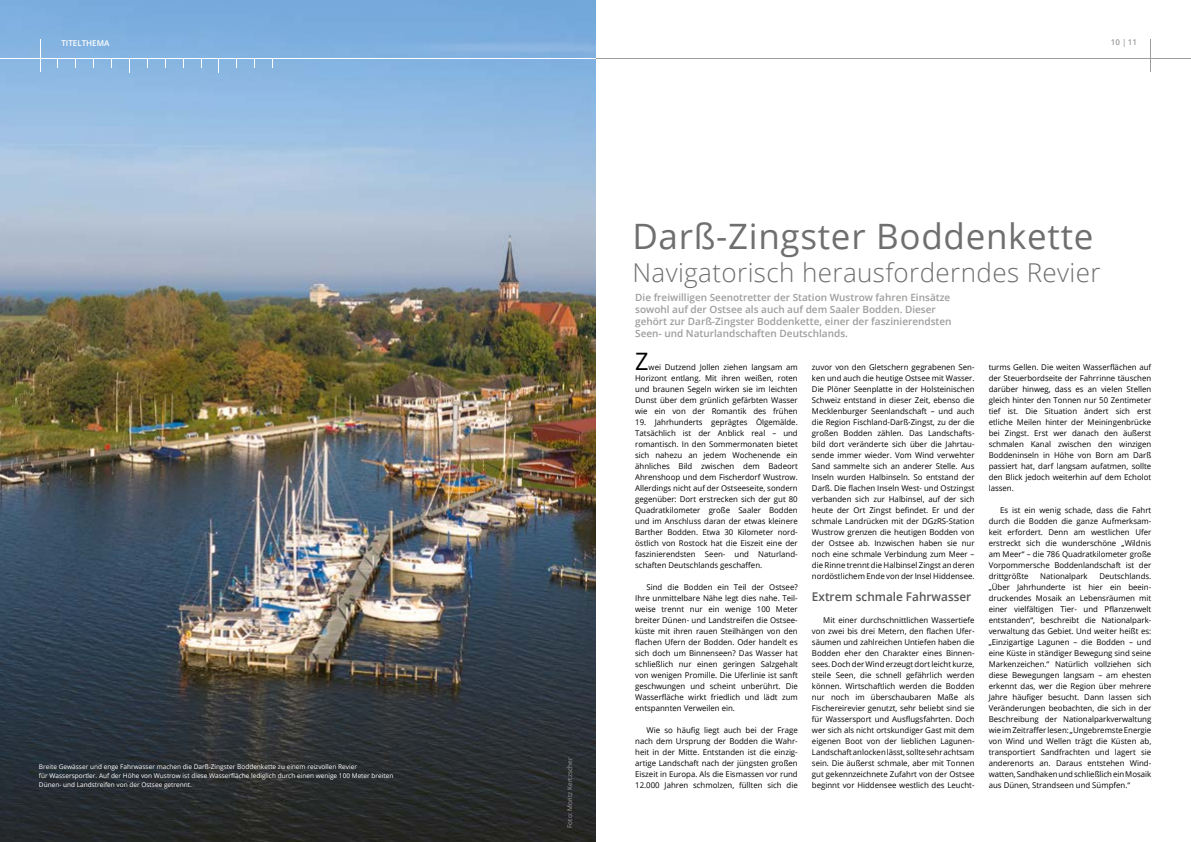
<style>
.page{position:relative;width:1191px;height:842px;background:#fff}
.page>*{position:absolute;margin:0;border:0;box-sizing:border-box;transform-origin:0 0}
.t1{font:35px "Open Sans";letter-spacing:.02em;color:#706f6f}
.t2{font:300 26px "Open Sans";letter-spacing:.015em;color:#706f6f}
.t3{font:24px "Open Sans";color:#000}
.t4{font:600 12px "Open Sans";color:#575756}
.t5{font:600 10px/12px "Open Sans";color:#9d9d9c}
.t6{font:8px/11px "Open Sans";color:#000;text-align:justify}
.t7{font:600 8px "Open Sans";color:#fff}
.t8{font:600 8px "Open Sans";color:#9d9d9c}
.t9{font:6.5px/9px "Open Sans";color:#fff}
.t10{font:6.5px "Open Sans";color:#9d9d9c}
</style>
<div class="page">
<hr style="left:1150px;top:40px;width:1px;height:32px;background:#9d9d9c">
<hr style="left:0;top:59px;width:1191px;height:1px;background:#9d9d9c">
<img style="left:0;top:0;width:595px;height:842px">
<hr style="left:40px;top:40px;width:1px;height:32px;background:#fff">
<svg style="left:129px;top:60px;width:1px;height:12px"></svg>
<svg style="left:219px;top:60px;width:1px;height:12px"></svg>
<hr style="left:0;top:59px;width:595px;height:1px;background:#fff">
<p class="t7" style="left:61px;top:38px;width:49px">TITELTHEMA</p>
<p class="t8" style="left:1110px;top:37px;width:28px">10 | 11</p>
<p class="t9" style="left:39px;top:762px;width:356px">Breite Gewässer und enge Fahrwasser machen die Darß-Zingster Boddenkette zu einem reizvollen Revier<br>für Wassersportler. Auf der Höhe von Wustrow ist diese Wasserfläche lediglich durch einen wenige 100 Meter breiten<br>Dünen- und Landstreifen von der Ostsee getrennt.</p>
<p class="t10" style="left:565px;top:828px;width:72px;rotate:-90deg">Foto: Moritz Kertzscher</p>
<h1 class="t1" style="left:632px;top:212px;width:462px">Darß-Zingster Boddenkette</h1>
<h2 class="t2" style="left:632px;top:254px;width:470px">Navigatorisch herausforderndes Revier</h2>
<p class="t5" style="left:635px;top:291px;width:318px">Die freiwilligen Seenotretter der Station Wustrow fahren Einsätze sowohl auf der Ostsee als auch auf dem Saaler Bodden. Dieser gehört zur Darß-Zingster Boddenkette, einer der faszinierendsten Seen- und Naturlandschaften Deutschlands.</p>
<h3 class="t3" style="left:635px;top:345px;width:15px">Z</h3>
<p class="t6" style="left:635px;top:361px;width:164px;text-indent:13px">wei Dutzend Jollen ziehen langsam am Horizont entlang. Mit ihren weißen, roten und braunen Segeln wirken sie im leichten Dunst über dem grünlich gefärbten Wasser wie ein von der Romantik des frühen</p>
<p class="t6" style="left:635px;top:416px;width:164px">19. Jahrhunderts geprägtes Ölgemälde.<br>Tatsächlich ist der Anblick real – und romantisch. In den Sommermonaten bietet sich nahezu an jedem Wochenende ein ähnliches Bild zwischen dem Badeort Ahrenshoop und dem Fischerdorf Wustrow.<br>Allerdings nicht auf der Ostseeseite, sondern gegenüber: Dort erstrecken sich der gut 80<br>Quadratkilometer große Saaler Bodden und im Anschluss daran der etwas kleinere Barther Bodden. Etwa 30 Kilometer nord&shy;östlich von Rostock hat die Eiszeit eine der faszinierendsten Seen- und Naturland&shy;schaften Deutschlands geschaffen.</p>
<p class="t6" style="left:635px;top:581px;width:164px;text-indent:11px">Sind die Bodden ein Teil der Ostsee?<br>Ihre unmittelbare Nähe legt dies nahe. Teil&shy;weise trennt nur ein wenige 100 Meter breiter Dünen- und Landstreifen die Ostsee&shy;küste mit ihren rauen Steilhängen von den flachen Ufern der Bodden. Oder handelt es sich doch um Binnenseen? Das Wasser hat schließlich nur einen geringen Salzgehalt von wenigen Promille. Die Uferlinie ist sanft geschwungen und scheint unberührt. Die Wasserfläche wirkt friedlich und lädt zum entspannten Verweilen ein.</p>
<p class="t6" style="left:635px;top:724px;width:164px;text-indent:11px">Wie so häufig liegt auch bei der Frage nach dem Ursprung der Bodden die Wahr&shy;heit in der Mitte. Entstanden ist die einzig&shy;artige Landschaft nach der jüngsten großen Eiszeit in Europa. Als die Eismassen vor rund 12.000 Jahren schmolzen, füllten sich die</p>
<p class="t6" style="left:812px;top:361px;width:164px">zuvor von den Gletschern gegrabenen Sen&shy;ken und auch die heutige Ostsee mit Wasser.<br>Die Plöner Seenplatte in der Holsteinischen Schweiz entstand in dieser Zeit, ebenso die Mecklenburger Seenlandschaft – und auch die Region Fischland-Darß-Zingst, zu der die großen Bodden zählen. Das Landschafts&shy;bild dort veränderte sich über die Jahrtau&shy;sende immer wieder. Vom Wind verwehter Sand sammelte sich an anderer Stelle. Aus Inseln wurden Halbinseln. So entstand der Darß. Die flachen Inseln West- und Ostzingst verbanden sich zur Halbinsel, auf der sich heute der Ort Zingst befindet. Er und der schmale Landrücken mit der DGzRS-Station Wustrow grenzen die heutigen Bodden von der Ostsee ab. Inzwischen haben sie nur noch eine schmale Verbindung zum Meer – die Rinne trennt die Halbinsel Zingst an deren nordöstlichem Ende von der Insel Hiddensee.</p>
<h3 class="t4" style="left:812px;top:588px;width:161px">Extrem schmale Fahrwasser</h3>
<p class="t6" style="left:812px;top:614px;width:164px;text-indent:11px">Mit einer durchschnittlichen Wassertiefe von zwei bis drei Metern, den flachen Ufer&shy;säumen und zahlreichen Untiefen haben die Bodden eher den Charakter eines Binnen&shy;sees. Doch der Wind erzeugt dort leicht kurze, steile Seen, die schnell gefährlich werden können. Wirtschaftlich werden die Bodden nur noch im überschaubaren Maße als Fischereirevier genutzt, sehr beliebt sind sie für Wassersport und Ausflugsfahrten. Doch wer sich als nicht ortskundiger Gast mit dem eigenen Boot von der lieblichen Lagunen-Landschaft anlocken lässt, sollte sehr achtsam sein. Die äußerst schmale, aber mit Tonnen gut gekennzeichnete Zufahrt von der Ostsee beginnt vor Hiddensee westlich des Leucht-</p>
<p class="t6" style="left:988px;top:361px;width:164px">turms Gellen. Die weiten Wasserflächen auf der Steuerbordseite der Fahrrinne täuschen darüber hinweg, dass es an vielen Stellen gleich hinter den Tonnen nur 50 Zentimeter tief ist. Die Situation ändert sich erst etliche Meilen hinter der Meiningenbrücke bei Zingst. Erst wer danach den äußerst schmalen Kanal zwischen den winzigen Boddeninseln in Höhe von Born am Darß passiert hat, darf langsam aufatmen, sollte den Blick jedoch weiterhin auf dem Echolot lassen.</p>
<p class="t6" style="left:988px;top:504px;width:164px;text-indent:11px">Es ist ein wenig schade, dass die Fahrt durch die Bodden die ganze Aufmerksam&shy;keit erfordert. Denn am westlichen Ufer erstreckt sich die wunderschöne „Wildnis am Meer“ – die 786 Quadratkilometer große Vorpommersche Boddenlandschaft ist der drittgrößte</p>
<p class="t6" style="left:988px;top:570px;width:164px;text-indent:111px">Deutschlands. „Über Jahrhunderte ist hier ein beein&shy;druckendes Mosaik an Lebensräumen mit einer vielfältigen Tier- und Pflanzenwelt entstanden“, beschreibt die Nationalpark&shy;verwaltung das Gebiet. Und weiter heißt es: „Einzigartige Lagunen – die Bodden – und eine Küste in ständiger Bewegung sind seine Markenzeichen.“ Natürlich vollziehen sich diese Bewegungen langsam – am ehesten erkennt das, wer die Region über mehrere Jahre häufiger besucht. Dann lassen sich Veränderungen beobachten, die sich in der Beschreibung der Nationalparkverwaltung wie im Zeitraffer lesen: „Ungebremste Energie von Wind und Wellen trägt die Küsten ab, transportiert Sandfrachten und lagert sie anderenorts an. Daraus entstehen Wind&shy;watten, Sandhaken und schließlich ein Mosaik aus Dünen, Strandseen und Sümpfen.“</p>
<p class="t6" style="left:1040px;top:570px;width:49px">Nationalpark</p>
</div>
